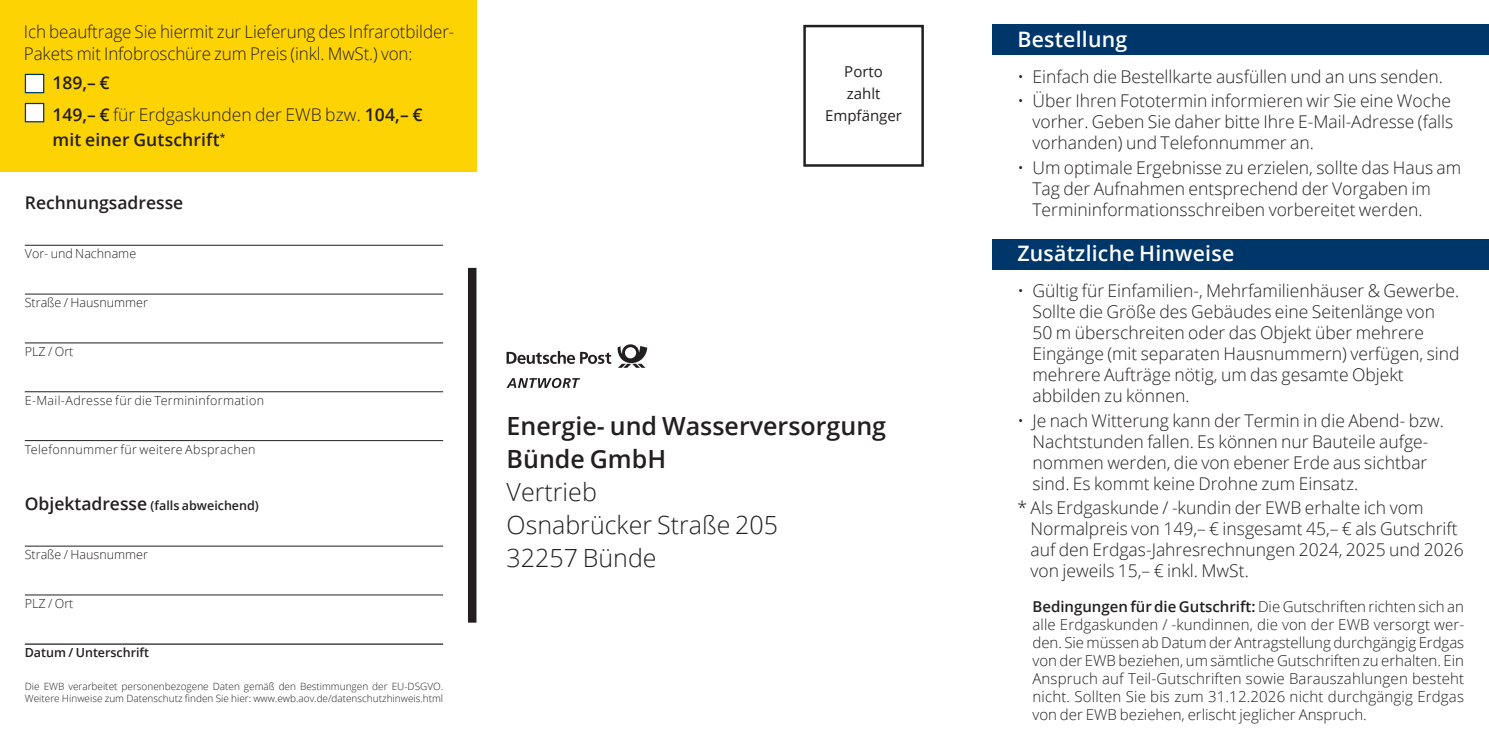
<style>
.page{position:relative;width:1489px;height:745px;background:#fff}
.page>*{position:absolute;margin:0;border:0;box-sizing:border-box;transform-origin:0 0}
.t1{font:300 25px/33px "Open Sans";color:#231f20}
.t2{font:600 25px/33px "Open Sans";color:#231f20}
.t3{font:600 21.25px "Open Sans";letter-spacing:.01em;color:#fff}
.t4{font:300 17.5px/21px "Open Sans";color:#231f20}
.t5{font:600 17.5px "Open Sans";letter-spacing:.005em;color:#231f20}
.t6{font:300 15px/18px "Open Sans";color:#231f20;text-align:justify}
.t7{font:15px/22px "Open Sans";color:#231f20;text-align:center}
.t8{font:300 12.5px "Open Sans";letter-spacing:.02em;color:#231f20}
.t9{font:300 12.5px "Open Sans";color:#231f20}
.t10{font:600 12.5px "Open Sans";color:#231f20}
.t11{font:300 10px/12px "Open Sans";color:#231f20}
.s1{font-weight:600}
.s2{font-size:17.5px}
</style>
<div class="page">
<div style="left:992px;top:25px;width:496px;height:30px;background:#00376b"></div>
<div style="left:992px;top:239px;width:496px;height:30px;background:#00376b"></div>
<div style="left:803px;top:25px;width:120px;height:142px;border:2px solid #231f20"></div>
<div style="left:468px;top:268px;width:8px;height:354px;background:#231f20"></div>
<div style="left:0;top:0;width:477px;height:171px;background:#fed304"></div>
<div style="left:25px;top:74px;width:19px;height:19px;background:#fff;border:1px solid #00376b"></div>
<div style="left:25px;top:103px;width:19px;height:19px;background:#fff;border:1px solid #00376b"></div>
<svg style="left:617px;top:344px;width:30px;height:23px"></svg>
<svg style="left:506px;top:351px;width:105px;height:12px"></svg>
<svg style="left:506px;top:378px;width:74px;height:10px"></svg>
<hr style="left:25px;top:391px;width:418px;height:1px;background:#231f20">
<hr style="left:25px;top:342px;width:418px;height:1px;background:#231f20">
<hr style="left:25px;top:293px;width:418px;height:1px;background:#231f20">
<hr style="left:25px;top:245px;width:418px;height:1px;background:#231f20">
<hr style="left:25px;top:440px;width:418px;height:1px;background:#231f20">
<hr style="left:25px;top:643px;width:418px;height:1px;background:#231f20">
<hr style="left:25px;top:594px;width:418px;height:1px;background:#231f20">
<hr style="left:25px;top:545px;width:418px;height:1px;background:#231f20">
<p class="t4" style="left:24px;top:20px;width:432px;line-height:22px">Ich beauftrage Sie hiermit zur Lieferung des Infrarotbilder-<br>Pakets mit Infobroschüre zum Preis (inkl. MwSt.) von:</p>
<p class="t4" style="left:53px;top:66px;width:371px;line-height:32px"><span class="s1">189,– €<br>149,– €</span> für Erdgaskunden der EWB bzw. <span class="s1">104,– €</span></p>
<p class="t5" style="left:53px;top:128px;width:174px">mit einer Gutschrift<sup>*</sup></p>
<p class="t5" style="left:25px;top:191px;width:160px">Rechnungsadresse</p>
<p class="t9" style="left:25px;top:245px;width:113px">Vor- und Nachname</p>
<p class="t9" style="left:25px;top:294px;width:125px">Straße / Hausnummer</p>
<p class="t8" style="left:25px;top:342px;width:50px">PLZ / Ort</p>
<p class="t8" style="left:25px;top:391px;width:241px">E-Mail-Adresse für die Termininformation</p>
<p class="t8" style="left:25px;top:440px;width:232px">Telefonnummer für weitere Absprachen</p>
<p class="t10" style="left:25px;top:497px;width:235px"><span class="s2">Objektadresse</span> (falls abweichend)</p>
<p class="t9" style="left:25px;top:545px;width:125px">Straße / Hausnummer</p>
<p class="t8" style="left:25px;top:594px;width:50px">PLZ / Ort</p>
<p class="t10" style="left:25px;top:643px;width:126px">Datum / Unterschrift</p>
<p class="t11" style="left:25px;top:679px;width:420px">Die EWB verarbeitet personenbezogene Daten gemäß den Bestimmungen der EU-DSGVO.<br>Weitere Hinweise zum Datenschutz finden Sie hier: www.ewb.aov.de/datenschutzhinweis.html</p>
<p class="t7" style="left:825px;top:60px;width:78px">Porto<br>zahlt<br>Empfänger</p>
<h1 class="t2" style="left:506px;top:408px;width:381px">Energie- und Wasserversorgung<br>Bünde GmbH</h1>
<h1 class="t1" style="left:506px;top:474px;width:273px">Vertrieb<br>Osnabrücker Straße 205<br>32257 Bünde</h1>
<p class="t3" style="left:1017px;top:24px;width:111px">Bestellung</p>
<p class="t4" style="left:1017px;top:65px;width:427px">• Einfach die Bestellkarte ausfüllen und an uns senden.</p>
<p class="t4" style="left:1032px;top:90px;width:422px;text-indent:-15px">• Über Ihren Fototermin informieren wir Sie eine Woche vorher. Geben Sie daher bitte Ihre E-Mail-Adresse (falls vorhanden) und Telefonnummer an.</p>
<p class="t4" style="left:1032px;top:156px;width:430px;text-indent:-15px">• Um optimale Ergebnisse zu erzielen, sollte das Haus am<br>Tag der Aufnahmen entsprechend der Vorgaben im<br>Termininformationsschreiben vorbereitet werden.</p>
<p class="t3" style="left:1017px;top:239px;width:218px">Zusätzliche Hinweise</p>
<p class="t4" style="left:1032px;top:279px;width:428px;text-indent:-15px">• Gültig für Einfamilien-, Mehrfamilienhäuser &amp; Gewerbe.<br>Sollte die Größe des Gebäudes eine Seitenlänge von<br>50 m überschreiten oder das Objekt über mehrere Eingänge (mit separaten Hausnummern) verfügen, sind mehrere Aufträge nötig, um das gesamte Objekt abbilden zu können.</p>
<p class="t4" style="left:1032px;top:409px;width:413px;text-indent:-15px">• Je nach Witterung kann der Termin in die Abend- bzw.<br>Nachtstunden fallen. Es können nur Bauteile aufge&shy;nommen werden, die von ebener Erde aus sichtbar sind. Es kommt keine Drohne zum Einsatz.</p>
<p class="t4" style="left:1030px;top:496px;width:435px;text-indent:-13px">* Als Erdgaskunde / -kundin der EWB erhalte ich vom Normalpreis von 149,– € insgesamt 45,– € als Gutschrift auf den Erdgas-Jahresrechnungen 2024, 2025 und 2026 von jeweils 15,– € inkl. MwSt.</p>
<p class="t6" style="left:1032px;top:596px;width:433px"><span class="s1">Bedingungen für die Gutschrift:</span> Die Gutschriften richten sich an alle Erdgaskunden / -kundinnen, die von der EWB versorgt wer&shy;den. Sie müssen ab Datum der Antragstellung durchgängig Erdgas von der EWB beziehen, um sämtliche Gutschriften zu erhalten. Ein Anspruch auf Teil-Gutschriften sowie Barauszahlungen besteht nicht. Sollten Sie bis zum 31.12.2026 nicht durchgängig Erdgas von der EWB beziehen, erlischt jeglicher Anspruch.</p>
</div>
